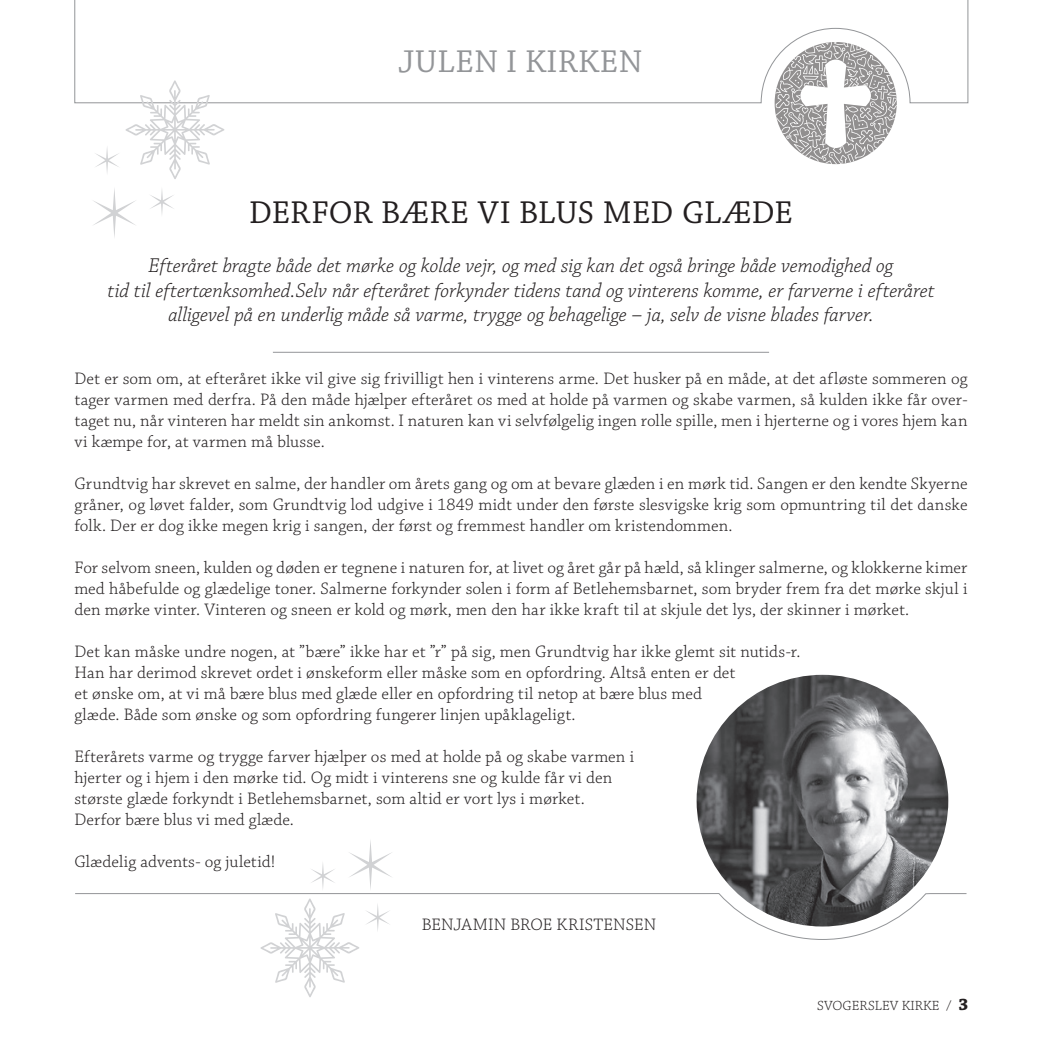
<style>
.page{position:relative;width:1042px;height:1042px;background:#fff}
.page>*{position:absolute;margin:0;border:0;box-sizing:border-box;transform-origin:0 0}
.Brødtekst{font:33.25px "Chaparral Pro";color:#231f20}
.t1{font:33.25px "Chaparral Pro";letter-spacing:.015em;color:#939598}
.Brødtekst-2{font:italic 300 21px "Chaparral Pro";letter-spacing:-.005em;color:#231f20}
.Brødtekst-3{font:300 17.5px/21px "Chaparral Pro";letter-spacing:.005em;color:#231f20;text-align:justify}
.t2{font:300 14px "Chaparral Pro";letter-spacing:.005em;color:#231f20}
.s1{font-weight:700;font-size:17.5px}
</style>
<div class="page">
<svg style="left:774px;top:103px;width:123px;height:61px"></svg>
<svg style="left:74px;top:0;width:894px;height:103px"></svg>
<hr style="left:273px;top:352px;width:496px;height:1px;background:#939598">
<img style="left:696px;top:675px;width:252px;height:251px;border-radius:126px">
<svg style="left:94px;top:188px;width:42px;height:49px"></svg>
<svg style="left:94px;top:80px;width:130px;height:99px"></svg>
<svg style="left:150px;top:189px;width:24px;height:25px"></svg>
<svg style="left:75px;top:839px;width:892px;height:158px"></svg>
<p class="t1" style="left:398px;top:43px;width:246px">JULEN I KIRKEN</p>
<p class="Brødtekst" style="left:249px;top:194px;width:545px">DERFOR BÆRE VI BLUS MED GLÆDE</p>
<p class="Brødtekst-2" style="left:149px;top:254px;width:746px">Efteråret bragte både det mørke og kolde vejr, og med sig kan det også bringe både vemodighed og</p>
<p class="Brødtekst-2" style="left:107px;top:279px;width:828px">tid til eftertænksomhed.Selv når efteråret forkynder tidens tand og vinterens komme, er farverne i efteråret</p>
<p class="Brødtekst-2" style="left:168px;top:303px;width:706px">alligevel på en underlig måde så varme, trygge og behagelige – ja, selv de visne blades farver.</p>
<p class="Brødtekst-3" style="left:74px;top:369px;width:894px">Det er som om, at efteråret ikke vil give sig frivilligt hen i vinterens arme. Det husker på en måde, at det afløste sommeren og tager varmen med derfra. På den måde hjælper efteråret os med at holde på varmen og skabe varmen, så kulden ikke får over&shy;taget nu, når vinteren har meldt sin ankomst. I naturen kan vi selvfølgelig ingen rolle spille, men i hjerterne og i vores hjem kan vi kæmpe for, at varmen må blusse.</p>
<p class="Brødtekst-3" style="left:74px;top:474px;width:895px">Grundtvig har skrevet en salme, der handler om årets gang og om at bevare glæden i en mørk tid. Sangen er den kendte Skyerne gråner, og løvet falder, som Grundtvig lod udgive i 1849 midt under den første slesvigske krig som opmuntring til det danske folk. Der er dog ikke megen krig i sangen, der først og fremmest handler om kristendommen.</p>
<p class="Brødtekst-3" style="left:74px;top:558px;width:894px">For selvom sneen, kulden og døden er tegnene i naturen for, at livet og året går på hæld, så klinger salmerne, og klokkerne kimer med håbefulde og glædelige toner. Salmerne forkynder solen i form af Betlehemsbarnet, som bryder frem fra det mørke skjul i den mørke vinter. Vinteren og sneen er kold og mørk, men den har ikke kraft til at skjule det lys, der skinner i mørket.</p>
<p class="Brødtekst-3" style="left:74px;top:642px;width:728px">Det kan måske undre nogen, at ”bære” ikke har et ”r” på sig, men Grundtvig har ikke glemt sit nutids-r.</p>
<p class="Brødtekst-3" style="left:74px;top:663px;width:662px">Han har derimod skrevet ordet i ønskeform eller måske som en opfordring. Altså enten er det</p>
<p class="Brødtekst-3" style="left:74px;top:684px;width:629px">et ønske om, at vi må bære blus med glæde eller en opfordring til netop at bære blus med</p>
<p class="Brødtekst-3" style="left:74px;top:705px;width:503px">glæde. Både som ønske og som opfordring fungerer linjen upåklageligt.</p>
<p class="Brødtekst-3" style="left:74px;top:747px;width:561px">Efterårets varme og trygge farver hjælper os med at holde på og skabe varmen i</p>
<p class="Brødtekst-3" style="left:74px;top:768px;width:539px">hjerter og i hjem i den mørke tid. Og midt i vinterens sne og kulde får vi den</p>
<p class="Brødtekst-3" style="left:74px;top:789px;width:512px">største glæde forkyndt i Betlehemsbarnet, som altid er vort lys i mørket.</p>
<p class="Brødtekst-3" style="left:74px;top:810px;width:221px">Derfor bære blus vi med glæde.</p>
<p class="Brødtekst-3" style="left:74px;top:852px;width:202px">Glædelig advents- og juletid!</p>
<p class="Brødtekst-3" style="left:422px;top:915px;width:236px">BENJAMIN BROE KRISTENSEN</p>
<p class="t2" style="left:817px;top:998px;width:152px">SVOGERSLEV KIRKE / <span class="s1">3</span></p>
</div>
